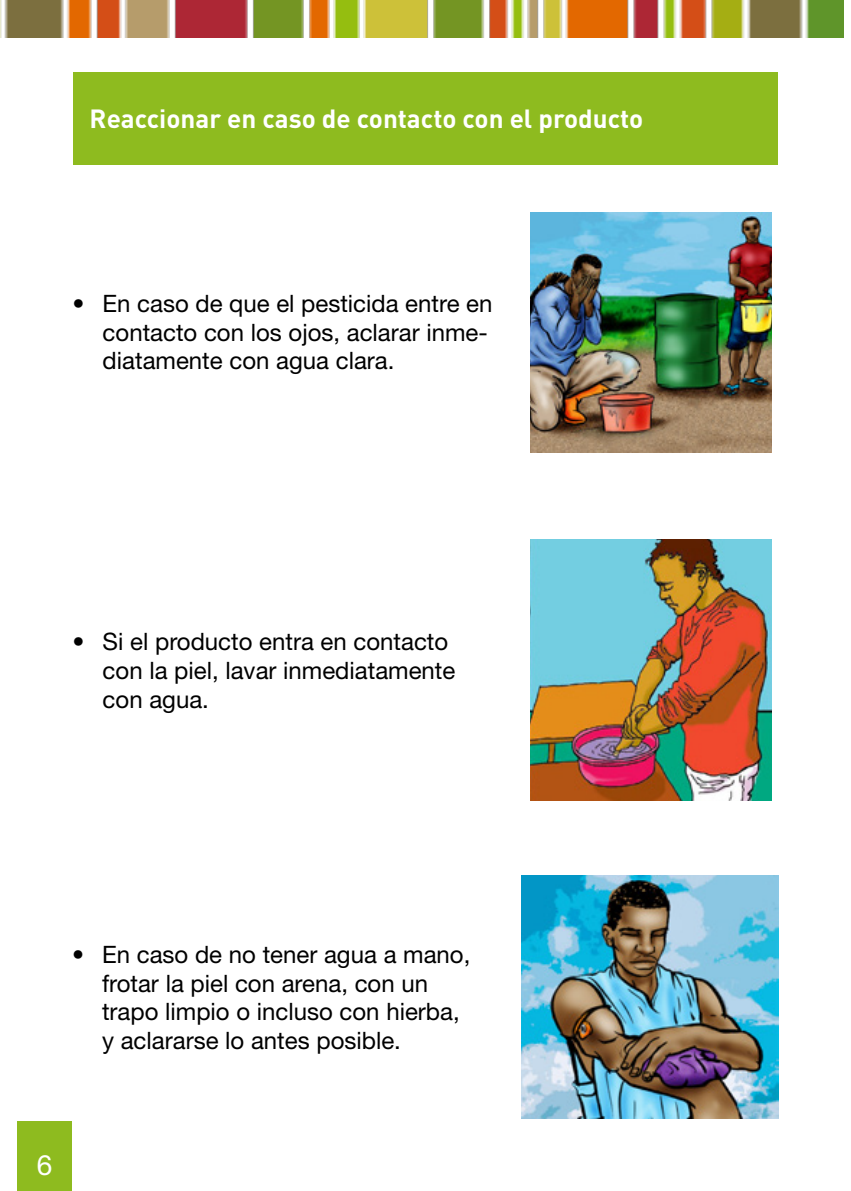
<style>
.page{position:relative;width:851px;height:1191px;background:#fff}
.page>*{position:absolute;margin:0;border:0;box-sizing:border-box;transform-origin:0 0}
.t1{font:28px "Helvetica Neue LT Std";color:#fff}
.t2{font:700 26px "DIN Pro";color:#fff}
.t3{font:24px/28.8px "Helvetica Neue LT Std";color:#000}
</style>
<div class="page">
<div style="left:17px;top:1121px;width:55px;height:70px;background:#8ebb1f"></div>
<img style="left:0;top:0;width:843px;height:37px">
<div style="left:73px;top:72px;width:704px;height:92px;background:#8ebb1f"></div>
<img style="left:530px;top:212px;width:241px;height:240px">
<img style="left:530px;top:540px;width:241px;height:260px">
<img style="left:522px;top:876px;width:256px;height:243px">
<p class="t2" style="left:90px;top:101px;width:555px">Reaccionar en caso de contacto con el producto</p>
<p class="t3" style="left:103px;top:288px;width:391px;text-indent:-30px">• En caso de que el pesticida entre en contacto con los ojos, aclarar inme&shy;diatamente con agua clara.</p>
<p class="t3" style="left:103px;top:627px;width:354px;text-indent:-30px">• Si el producto entra en contacto con la piel, lavar inmediatamente con agua.</p>
<p class="t3" style="left:102px;top:939px;width:370px;text-indent:-30px">• En caso de no tener agua a mano, frotar la piel con arena, con un trapo limpio o incluso con hierba, y aclararse lo antes posible.</p>
<p class="t1" style="left:37px;top:1148px;width:17px">6</p>
</div>
